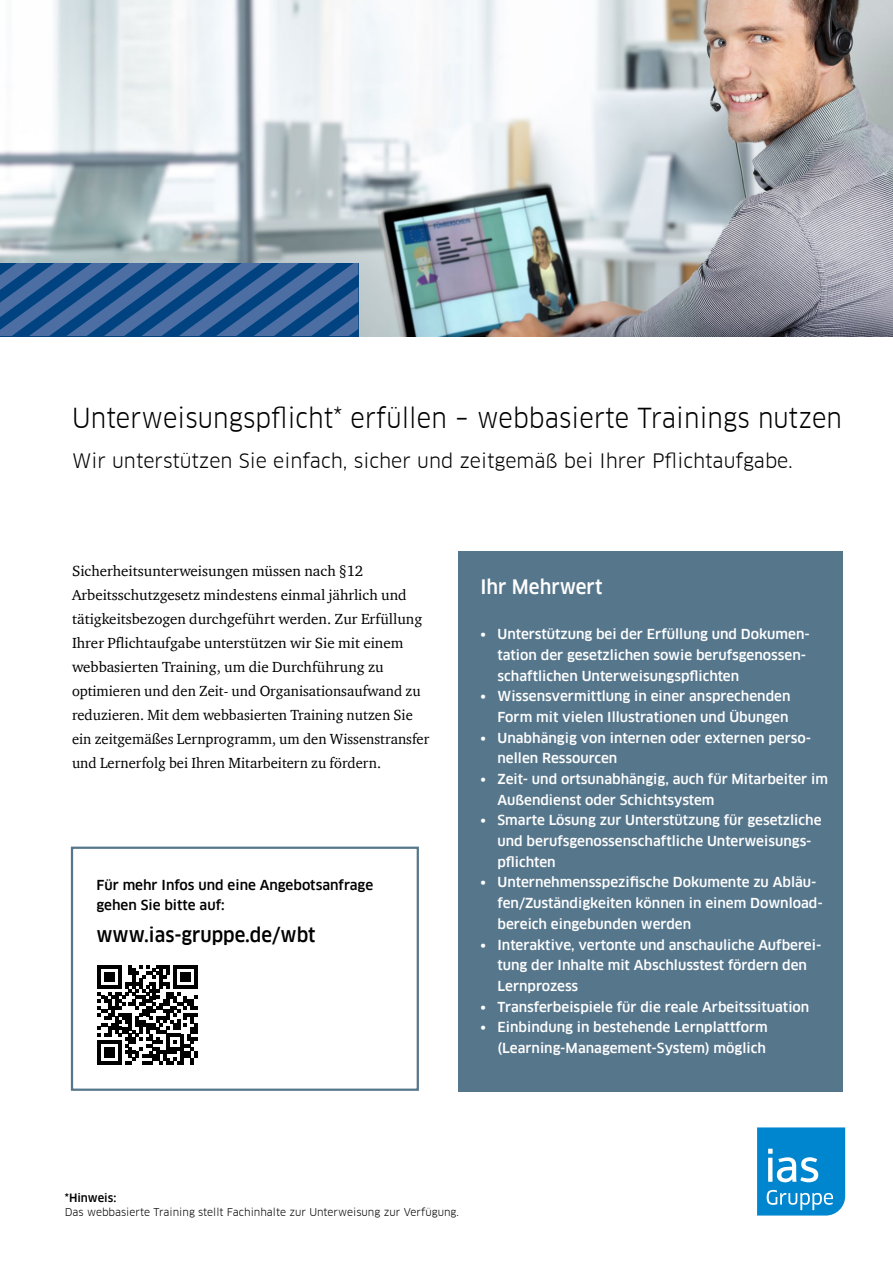
<style>
.page{position:relative;width:893px;height:1263px;background:#fff}
.page>*{position:absolute;margin:0;border:0;box-sizing:border-box;transform-origin:0 0}
.t1{font:27px "Clan Offc";letter-spacing:.005em;color:#000;scale:.93 1}
.t2{font:19.5px "Clan Offc";color:#000}
.t3{font:500 19.5px "Clan Offc";color:#000;scale:.94 1}
.t4{font:500 19.5px "Clan Offc";color:#fff;scale:.95 1}
.t5{font:15px/24px "ITC Charter Com";color:#000}
.t6{font:500 13.5px/20.7px "Clan Offc";color:#fff}
.t7{font:500 13.5px/20.7px "Clan Offc";color:#000}
.t8{font:500 11.25px "Clan Offc";color:#000}
.t9{font:10.5px "Clan Offc";color:#000}
</style>
<div class="page">
<svg style="left:757px;top:1127px;width:88px;height:88px;background:#2296d4"></svg>
<div style="left:458px;top:552px;width:385px;height:540px;background:#56768c"></div>
<img style="left:0;top:0;width:893px;height:336px">
<svg style="left:0;top:263px;width:358px;height:73px;background:#285a92"></svg>
<div style="left:71px;top:847px;width:348px;height:244px;border:2px solid #56768c"></div>
<svg style="left:98px;top:965px;width:99px;height:99px"></svg>
<h1 class="t1" style="left:72px;top:403px;width:829px">Unterweisungspflicht* erfüllen – webbasierte Trainings nutzen</h1>
<h2 class="t2" style="left:72px;top:450px;width:722px">Wir unterstützen Sie einfach, sicher und zeitgemäß bei Ihrer Pflichtaufgabe.</h2>
<p class="t5" style="left:72px;top:559px;width:359px">Sicherheitsunterweisungen müssen nach §12<br>Arbeitsschutzgesetz mindestens einmal jährlich und tätigkeitsbezogen durchgeführt werden. Zur Erfüllung Ihrer Pflichtaufgabe unterstützen wir Sie mit einem webbasierten Training, um die Durchführung zu optimieren und den Zeit- und Organisationsaufwand zu reduzieren. Mit dem webbasierten Training nutzen Sie ein zeitgemäßes Lernprogramm, um den Wissenstransfer und Lernerfolg bei Ihren Mitarbeitern zu fördern.</p>
<p class="t7" style="left:97px;top:874px;width:278px">Für mehr Infos und eine Angebotsanfrage gehen Sie bitte auf:</p>
<h2 class="t3" style="left:97px;top:924px;width:234px">www.ias-gruppe.de/wbt</h2>
<h2 class="t4" style="left:480px;top:576px;width:130px">Ihr Mehrwert</h2>
<p class="t6" style="left:497px;top:624px;width:314px;text-indent:-17px">• Unterstützung bei der Erfüllung und Dokumen&shy;tation der gesetzlichen sowie berufsgenossen&shy;schaftlichen Unterweisungspflichten</p>
<p class="t6" style="left:480px;top:686px;width:312px;text-align:right">• Wissensvermittlung in einer ansprechenden<br>Form mit vielen Illustrationen und Übungen</p>
<p class="t6" style="left:497px;top:727px;width:315px;text-indent:-17px">• Unabhängig von internen oder externen perso&shy;nellen Ressourcen</p>
<p class="t6" style="left:497px;top:769px;width:332px;text-indent:-17px">• Zeit- und ortsunabhängig, auch für Mitarbeiter im<br>Außendienst oder Schichtsystem</p>
<p class="t6" style="left:497px;top:810px;width:325px;text-indent:-17px">• Smarte Lösung zur Unterstützung für gesetzliche und berufsgenossenschaftliche Unterweisungs&shy;pflichten</p>
<p class="t6" style="left:497px;top:872px;width:327px;text-indent:-17px">• Unternehmensspezifische Dokumente zu Abläu&shy;fen/Zuständigkeiten können in einem Download&shy;bereich eingebunden werden</p>
<p class="t6" style="left:497px;top:934px;width:325px;text-indent:-17px">• Interaktive, vertonte und anschauliche Aufberei&shy;tung der Inhalte mit Abschlusstest fördern den<br>Lernprozess</p>
<p class="t6" style="left:480px;top:996px;width:330px">• Transferbeispiele für die reale Arbeitssituation</p>
<p class="t6" style="left:480px;top:1017px;width:289px;text-align:right">• Einbindung in bestehende Lernplattform (Learning-Management-System) möglich</p>
<p class="t8" style="left:65px;top:1192px;width:53px">*Hinweis:</p>
<p class="t9" style="left:65px;top:1206px;width:396px">Das webbasierte Training stellt Fachinhalte zur Unterweisung zur Verfügung.</p>
</div>
